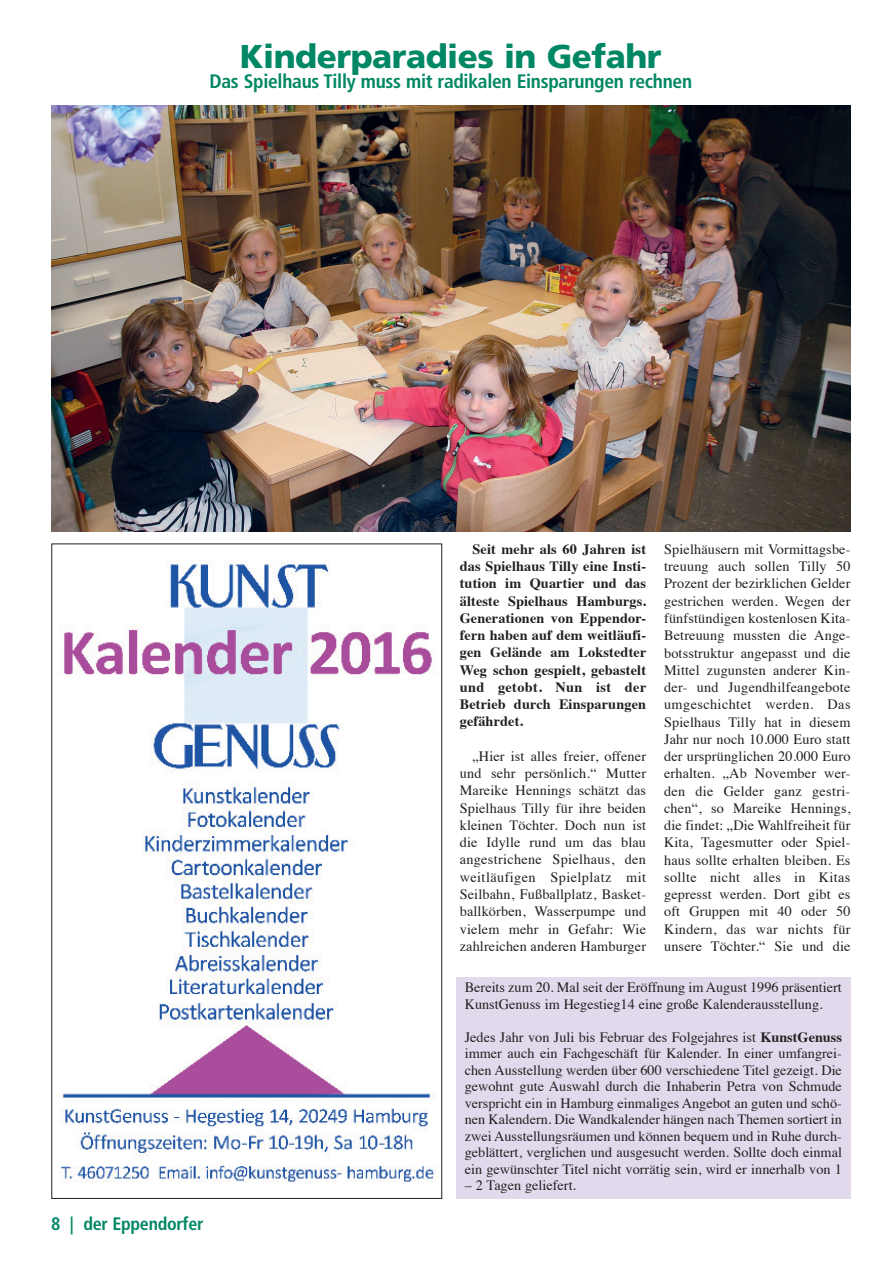
<style>
.page{position:relative;width:893px;height:1263px;background:#fff}
.page>*{position:absolute;margin:0;border:0;box-sizing:border-box;transform-origin:0 0}
.t1{font:900 33px "Frutiger";letter-spacing:-.015em;color:#008764}
.t2{font:700 condensed 19.5px "Frutiger";letter-spacing:-.015em;color:#008764}
.t3{font:700 condensed 18px "Frutiger";letter-spacing:-.015em;color:#008764}
.t4{font:14.25px/17.2px "Times";color:#231f20;text-align:justify}
.t5{font:700 14.25px/17.2px "Times";letter-spacing:.01em;color:#231f20;text-align:justify}
.s1{font-weight:700}
</style>
<div class="page">
<img style="left:51px;top:105px;width:799px;height:426px">
<img style="left:59px;top:560px;width:377px;height:622px">
<div style="left:456px;top:977px;width:394px;height:222px;background:#e2daec"></div>
<h1 class="t1" style="left:240px;top:37px;width:423px">Kinderparadies in Gefahr</h1>
<h2 class="t2" style="left:209px;top:69px;width:484px">Das Spielhaus Tilly muss mit radikalen Einsparungen rechnen</h2>
<p class="t5" style="left:460px;top:539px;width:188px;text-indent:13px">Seit mehr als 60 Jahren ist das Spielhaus Tilly eine Insti&shy;tution im Quartier und das älteste Spielhaus Hamburgs.<br>Generationen von Eppendor&shy;fern haben auf dem weitläufi&shy;gen Gelände am Lokstedter Weg schon gespielt, gebastelt und getobt. Nun ist der Betrieb durch Einsparungen gefährdet.</p>
<p class="t4" style="left:460px;top:746px;width:188px;text-indent:13px">„Hier ist alles freier, offener und sehr persönlich.“ Mutter Mareike Hennings schätzt das Spielhaus Tilly für ihre beiden kleinen Töchter. Doch nun ist die Idylle rund um das blau angestrichene Spielhaus, den weitläufigen Spielplatz mit Seilbahn, Fußballplatz, Basket&shy;ballkörben, Wasserpumpe und vielem mehr in Gefahr: Wie zahlreichen anderen Hamburger</p>
<p class="t4" style="left:664px;top:539px;width:188px">Spielhäusern mit Vormittagsbe&shy;treuung auch sollen Tilly 50<br>Prozent der bezirklichen Gelder gestrichen werden. Wegen der fünfstündigen kostenlosen Kita-Betreuung mussten die Ange&shy;botsstruktur angepasst und die Mittel zugunsten anderer Kin&shy;der- und Jugendhilfeangebote umgeschichtet werden. Das Spielhaus Tilly hat in diesem Jahr nur noch 10.000 Euro statt der ursprünglichen 20.000 Euro erhalten. „Ab November wer&shy;den die Gelder ganz gestri&shy;chen“, so Mareike Hennings, die findet: „Die Wahlfreiheit für Kita, Tagesmutter oder Spiel&shy;haus sollte erhalten bleiben. Es sollte nicht alles in Kitas gepresst werden. Dort gibt es oft Gruppen mit 40 oder 50<br>Kindern, das war nichts für unsere Töchter.“ Sie und die</p>
<p class="t3" style="left:51px;top:1213px;width:154px">8 | der Eppendorfer</p>
<p class="t4" style="left:465px;top:978px;width:379px;line-height:16.5px">Bereits zum 20. Mal seit der Eröffnung im August 1996 präsentiert<br>KunstGenuss im Hegestieg14 eine große Kalenderausstellung.</p>
<p class="t4" style="left:465px;top:1028px;width:379px;line-height:16.5px">Jedes Jahr von Juli bis Februar des Folgejahres ist <span class="s1">KunstGenuss </span>immer auch ein Fachgeschäft für Kalender. In einer umfangrei&shy;chen Ausstellung werden über 600 verschiedene Titel gezeigt. Die gewohnt gute Auswahl durch die Inhaberin Petra von Schmude verspricht ein in Hamburg einmaliges Angebot an guten und schö&shy;nen Kalendern. Die Wandkalender hängen nach Themen sortiert in zwei Ausstellungsräumen und können bequem und in Ruhe durch&shy;geblättert, verglichen und ausgesucht werden. Sollte doch einmal ein gewünschter Titel nicht vorrätig sein, wird er innerhalb von 1</p>
<p class="t4" style="left:465px;top:1176px;width:113px">– 2 Tagen geliefert.</p>
</div>
